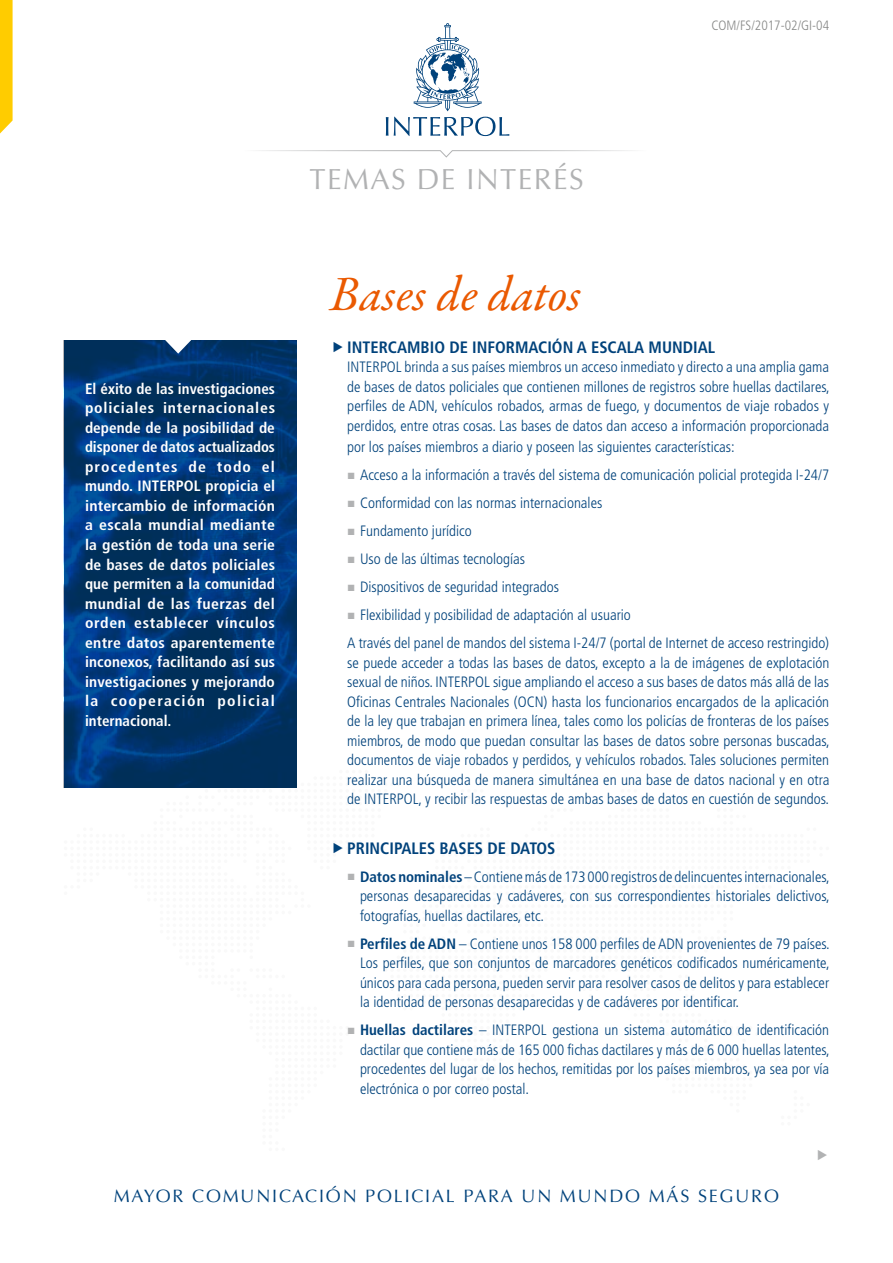
<style>
.page{position:relative;width:893px;height:1263px;background:#fff}
.page>*{position:absolute;margin:0;border:0;box-sizing:border-box;transform-origin:0 0}
.Factsheet_Title{font:italic 49.5px "Garamond Premr Pro";color:#ea5901}
.t1{font:29.1px "Optima LT Std";letter-spacing:.05em;color:#b1b2b3}
.t2{font:18px "Optima LT Std";letter-spacing:.1em;color:#00427b}
.t3{font:700 condensed 16.5px "Frutiger LT Std";color:#00427b}
.t4{font:300 condensed 15px/19.5px "Frutiger LT Std";color:#00427b;text-align:justify}
.t5{font:700 condensed 15px/19.5px "Frutiger LT Std";letter-spacing:.01em;color:#fff;text-align:justify}
.ref_number{font:300 condensed 13.5px "Frutiger LT Std";color:#868786}
.s1{font-family:"Arial";font-weight:400;font-stretch:normal;font-size:13.5px;color:#b1b2b3}
.s2{font-weight:700}
</style>
<div class="page">
<svg style="left:259px;top:150px;width:373px;height:8px"></svg>
<svg style="left:414px;top:23px;width:68px;height:88px"></svg>
<svg style="left:386px;top:117px;width:2px;height:19px"></svg>
<svg style="left:394px;top:117px;width:115px;height:19px"></svg>
<svg style="left:0;top:0;width:13px;height:134px;background:#ffd015"></svg>
<img style="left:64px;top:340px;width:232px;height:430px">
<svg style="left:163px;top:340px;width:31px;height:14px"></svg>
<svg style="left:64px;top:770px;width:233px;height:18px;background:#003161"></svg>
<p class="ref_number" style="left:711px;top:17px;width:119px">COM/FS/2017-02/GI-04</p>
<p class="t5" style="left:85px;top:379px;width:192px">El éxito de las investigaciones policiales internacionales depende de la posibilidad de disponer de datos actualizados procedentes de todo el mundo. INTERPOL propicia el intercambio de información a escala mundial mediante la gestión de toda una serie de bases de datos policiales que permiten a la comunidad mundial de las fuerzas del orden establecer vínculos entre datos aparentemente inconexos, facilitando así sus investigaciones y mejorando la cooperación policial internacional.</p>
<h2 class="t1" style="left:309px;top:162px;width:276px">TEMAS DE INTERÉS</h2>
<p class="Factsheet_Title" style="left:330px;top:264px;width:252px">Bases de datos</p>
<p class="t3" style="left:347px;top:337px;width:369px">INTERCAMBIO DE INFORMACIÓN A ESCALA MUNDIAL</p>
<p class="t4" style="left:347px;top:357px;width:484px">INTERPOL brinda a sus países miembros un acceso inmediato y directo a una amplia gama de bases de datos policiales que contienen millones de registros sobre huellas dactilares, perfiles de ADN, vehículos robados, armas de fuego, y documentos de viaje robados y perdidos, entre otras cosas. Las bases de datos dan acceso a información proporcionada</p>
<p class="t4" style="left:347px;top:437px;width:389px">por los países miembros a diario y poseen las siguientes características:</p>
<p class="t4" style="left:347px;top:465px;width:483px"><span class="s1">■</span> Acceso a la información a través del sistema de comunicación policial protegida I-24/7</p>
<p class="t4" style="left:347px;top:493px;width:257px"><span class="s1">■</span> Conformidad con las normas internacionales</p>
<p class="t4" style="left:347px;top:521px;width:126px"><span class="s1">■</span> Fundamento jurídico</p>
<p class="t4" style="left:347px;top:549px;width:179px"><span class="s1">■</span> Uso de las últimas tecnologías</p>
<p class="t4" style="left:347px;top:577px;width:213px"><span class="s1">■</span> Dispositivos de seguridad integrados</p>
<p class="t4" style="left:347px;top:605px;width:285px"><span class="s1">■</span> Flexibilidad y posibilidad de adaptación al usuario</p>
<p class="t4" style="left:347px;top:633px;width:484px">A través del panel de mandos del sistema I-24/7 (portal de Internet de acceso restringido) se puede acceder a todas las bases de datos, excepto a la de imágenes de explotación sexual de niños. INTERPOL sigue ampliando el acceso a sus bases de datos más allá de las Oficinas Centrales Nacionales (OCN) hasta los funcionarios encargados de la aplicación de la ley que trabajan en primera línea, tales como los policías de fronteras de los países miembros, de modo que puedan consultar las bases de datos sobre personas buscadas, documentos de viaje robados y perdidos, y vehículos robados. Tales soluciones permiten realizar una búsqueda de manera simultánea en una base de datos nacional y en otra de INTERPOL, y recibir las respuestas de ambas bases de datos en cuestión de segundos.</p>
<p class="t3" style="left:347px;top:838px;width:210px">PRINCIPALES BASES DE DATOS</p>
<p class="t4" style="left:360px;top:867px;width:471px;text-indent:-13px"><span class="s1">■</span> <span class="s2">Datos nominales</span> – Contiene más de 173 000 registros de delincuentes internacionales, personas desaparecidas y cadáveres, con sus correspondientes historiales delictivos, fotografías, huellas dactilares, etc.</p>
<p class="t4" style="left:360px;top:934px;width:471px;text-indent:-13px"><span class="s1">■</span> <span class="s2">Perfiles de ADN</span> – Contiene unos 158 000 perfiles de ADN provenientes de 79 países.<br>Los perfiles, que son conjuntos de marcadores genéticos codificados numéricamente, únicos para cada persona, pueden servir para resolver casos de delitos y para establecer la identidad de personas desaparecidas y de cadáveres por identificar.</p>
<p class="t4" style="left:360px;top:1020px;width:471px;text-indent:-13px"><span class="s1">■</span> <span class="s2">Huellas dactilares</span> – INTERPOL gestiona un sistema automático de identificación dactilar que contiene más de 165 000 fichas dactilares y más de 6 000 huellas latentes, procedentes del lugar de los hechos, remitidas por los países miembros, ya sea por vía electrónica o por correo postal.</p>
<p class="t2" style="left:114px;top:1185px;width:667px">MAYOR COMUNICACIÓN POLICIAL PARA UN MUNDO MÁS SEGURO</p>
</div>
